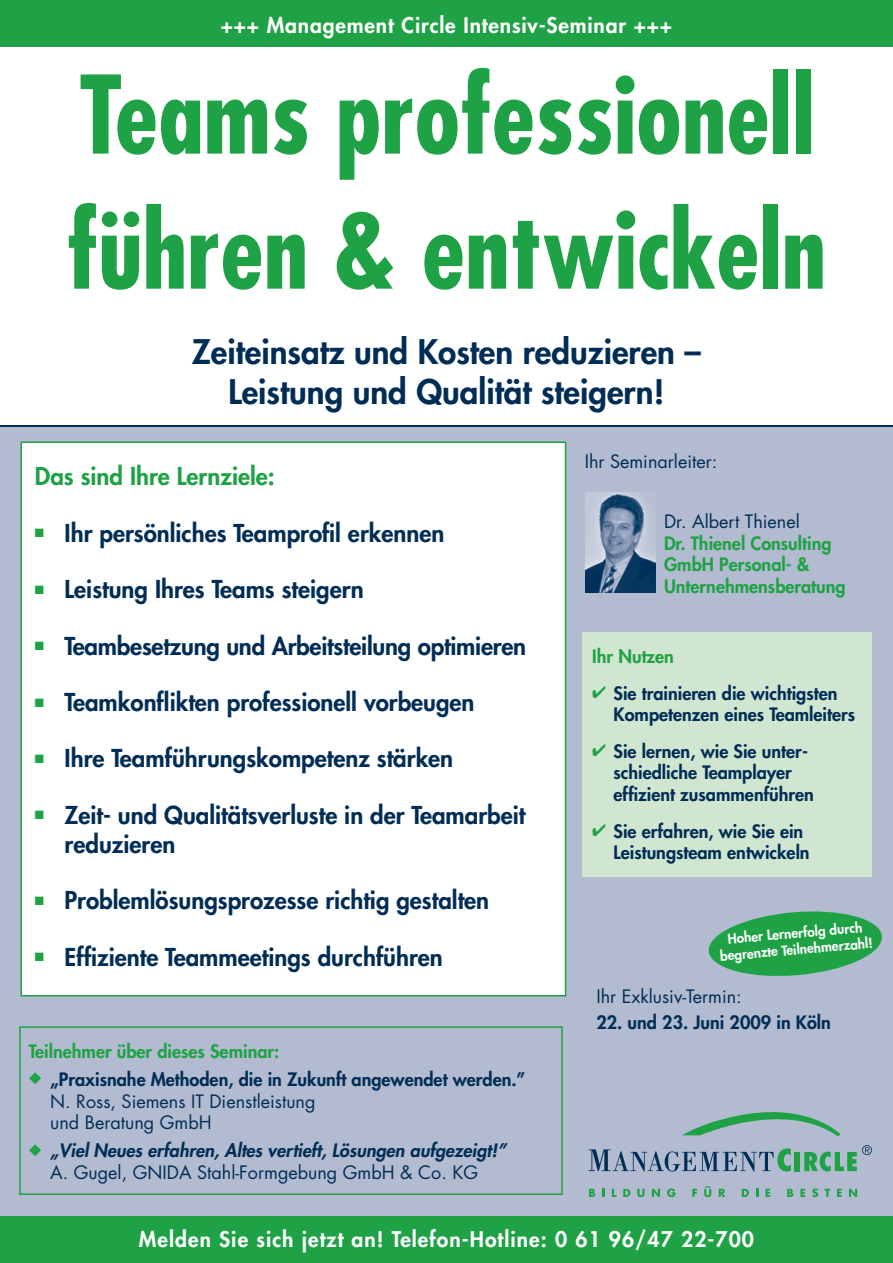
<style>
.page{position:relative;width:893px;height:1263px;background:#fff}
.page>*{position:absolute;margin:0;border:0;box-sizing:border-box;transform-origin:0 0}
.t1{font:700 condensed 105px/135px "Futura Std";color:#1fa245}
.t2{font:800 33px/39.6px "Futura Std";color:#002d56;text-align:center}
.t3{font:800 24px/28.8px "Futura Std";color:#002d56}
.t4{font:800 24px "Futura Std";color:#1fa245}
.t5{font:800 21px "Futura Std";letter-spacing:.05em;color:#fff}
.t6{font:800 18px/21.6px "Futura Std";color:#002d56}
.t7{font:italic 800 18px/21.6px "Futura Std";color:#002d56;text-align:center}
.t8{font:800 18px/21.6px "Futura Std";color:#1fa245}
.t9{font:18px "Futura Std";color:#002d56}
.t10{font:800 13.5px/16.5px "Futura Std";color:#fff;text-align:center}
.s1{color:#1fa245}
.s2{font-weight:400}
.s3{font-weight:400;font-style:normal}
</style>
<div class="page">
<div style="left:0;top:427px;width:893px;height:810px;background:#b2bbcf"></div>
<div style="left:21px;top:441px;width:545px;height:555px;background:#fff;border:2px solid #1fa245"></div>
<div style="left:583px;top:632px;width:289px;height:244px;background:#d1e6d0"></div>
<hr style="left:0;top:425px;width:893px;height:2px;background:#002d56">
<div style="left:0;top:0;width:893px;height:47px;background:#1fa245"></div>
<div style="left:0;top:1216px;width:893px;height:47px;background:#1fa245"></div>
<svg style="left:708px;top:911px;width:174px;height:65px"></svg>
<div style="left:795px;top:1152px;width:5px;height:19px;background:#1fa245"></div>
<svg style="left:804px;top:1145px;width:68px;height:26px"></svg>
<svg style="left:589px;top:1148px;width:202px;height:23px"></svg>
<svg style="left:682px;top:1112px;width:159px;height:24px"></svg>
<svg style="left:589px;top:1189px;width:6px;height:8px"></svg>
<svg style="left:602px;top:1189px;width:2px;height:8px"></svg>
<svg style="left:612px;top:1189px;width:5px;height:8px"></svg>
<svg style="left:623px;top:1189px;width:7px;height:8px"></svg>
<svg style="left:637px;top:1189px;width:8px;height:8px"></svg>
<svg style="left:652px;top:1189px;width:8px;height:8px"></svg>
<svg style="left:667px;top:1188px;width:9px;height:9px"></svg>
<svg style="left:692px;top:1189px;width:5px;height:8px"></svg>
<svg style="left:704px;top:1186px;width:7px;height:11px"></svg>
<svg style="left:719px;top:1189px;width:6px;height:8px"></svg>
<svg style="left:742px;top:1189px;width:7px;height:8px"></svg>
<svg style="left:756px;top:1189px;width:2px;height:8px"></svg>
<svg style="left:765px;top:1189px;width:5px;height:8px"></svg>
<svg style="left:787px;top:1189px;width:6px;height:8px"></svg>
<svg style="left:800px;top:1189px;width:5px;height:8px"></svg>
<svg style="left:812px;top:1188px;width:6px;height:9px"></svg>
<svg style="left:825px;top:1189px;width:5px;height:8px"></svg>
<svg style="left:837px;top:1189px;width:5px;height:8px"></svg>
<svg style="left:849px;top:1189px;width:8px;height:8px"></svg>
<div style="left:19px;top:1026px;width:544px;height:169px;border:2px solid #1fa245"></div>
<img style="left:586px;top:493px;width:69px;height:100px">
<p class="t5" style="left:221px;top:12px;width:452px">+++ Management Circle Intensiv-Seminar +++</p>
<h1 class="t1" style="left:67px;top:48px;width:761px">Teams professionell führen &amp; entwickeln</h1>
<h2 class="t2" style="left:192px;top:332px;width:511px">Zeiteinsatz und Kosten reduzieren –<br>Leistung und Qualität steigern!</h2>
<p class="t4" style="left:35px;top:461px;width:242px">Das sind Ihre Lernziele:</p>
<p class="t3" style="left:35px;top:518px;width:411px"><sup>■</sup> Ihr persönliches Teamprofil erkennen</p>
<p class="t3" style="left:35px;top:575px;width:330px"><sup>■</sup> Leistung Ihres Teams steigern</p>
<p class="t3" style="left:35px;top:631px;width:493px"><sup>■</sup> Teambesetzung und Arbeitsteilung optimieren</p>
<p class="t3" style="left:35px;top:688px;width:441px"><sup>■</sup> Teamkonflikten professionell vorbeugen</p>
<p class="t3" style="left:35px;top:744px;width:420px"><sup>■</sup> Ihre Teamführungskompetenz stärken</p>
<p class="t3" style="left:65px;top:801px;width:462px;text-indent:-30px"><sup>■</sup> Zeit- und Qualitätsverluste in der Teamarbeit reduzieren</p>
<p class="t3" style="left:35px;top:886px;width:456px"><sup>■</sup> Problemlösungsprozesse richtig gestalten</p>
<p class="t3" style="left:35px;top:942px;width:409px"><sup>■</sup> Effiziente Teammeetings durchführen</p>
<p class="t8" style="left:29px;top:1040px;width:252px">Teilnehmer über dieses Seminar:</p>
<p class="t6" style="left:50px;top:1068px;width:477px;text-indent:-21px"><span class="s1">◆</span> „Praxisnahe Methoden, die in Zukunft angewendet werden.”<br><span class="s2">N. Ross, Siemens IT Dienstleistung<br>und Beratung GmbH</span></p>
<p class="t7" style="left:29px;top:1140px;width:479px"><span class="s1">◆</span> „Viel Neues erfahren, Altes vertieft, Lösungen aufgezeigt!”<br><span class="s3">A. Gugel, GNIDA Stahl-Formgebung GmbH &amp; Co. KG</span></p>
<p class="t9" style="left:585px;top:450px;width:134px">Ihr Seminarleiter:</p>
<p class="t9" style="left:664px;top:510px;width:137px">Dr. Albert Thienel</p>
<p class="t8" style="left:664px;top:532px;width:183px">Dr. Thienel Consulting<br>GmbH Personal- &amp;<br>Unternehmensberatung</p>
<p class="t8" style="left:592px;top:646px;width:83px">Ihr Nutzen</p>
<p class="t6" style="left:614px;top:682px;width:243px;text-indent:-21px"><span class="s1">✔</span> Sie trainieren die wichtigsten<br>Kompetenzen eines Teamleiters</p>
<p class="t6" style="left:614px;top:740px;width:202px;text-indent:-21px"><span class="s1">✔</span> Sie lernen, wie Sie unter&shy;schiedliche Teamplayer effizient zusammenführen</p>
<p class="t6" style="left:614px;top:820px;width:198px;text-indent:-21px"><span class="s1">✔</span> Sie erfahren, wie Sie ein<br>Leistungsteam entwickeln</p>
<p class="t10" style="left:718px;top:931px;width:155px;rotate:-5deg">Hoher Lernerfolg durch begrenzte Teilnehmerzahl!</p>
<p class="t9" style="left:596px;top:985px;width:147px">Ihr Exklusiv-Termin:</p>
<p class="t6" style="left:596px;top:1012px;width:236px">22. und 23. Juni 2009 in Köln</p>
<p class="t5" style="left:139px;top:1226px;width:617px">Melden Sie sich jetzt an! Telefon-Hotline: 0 61 96/47 22-700</p>
</div>
